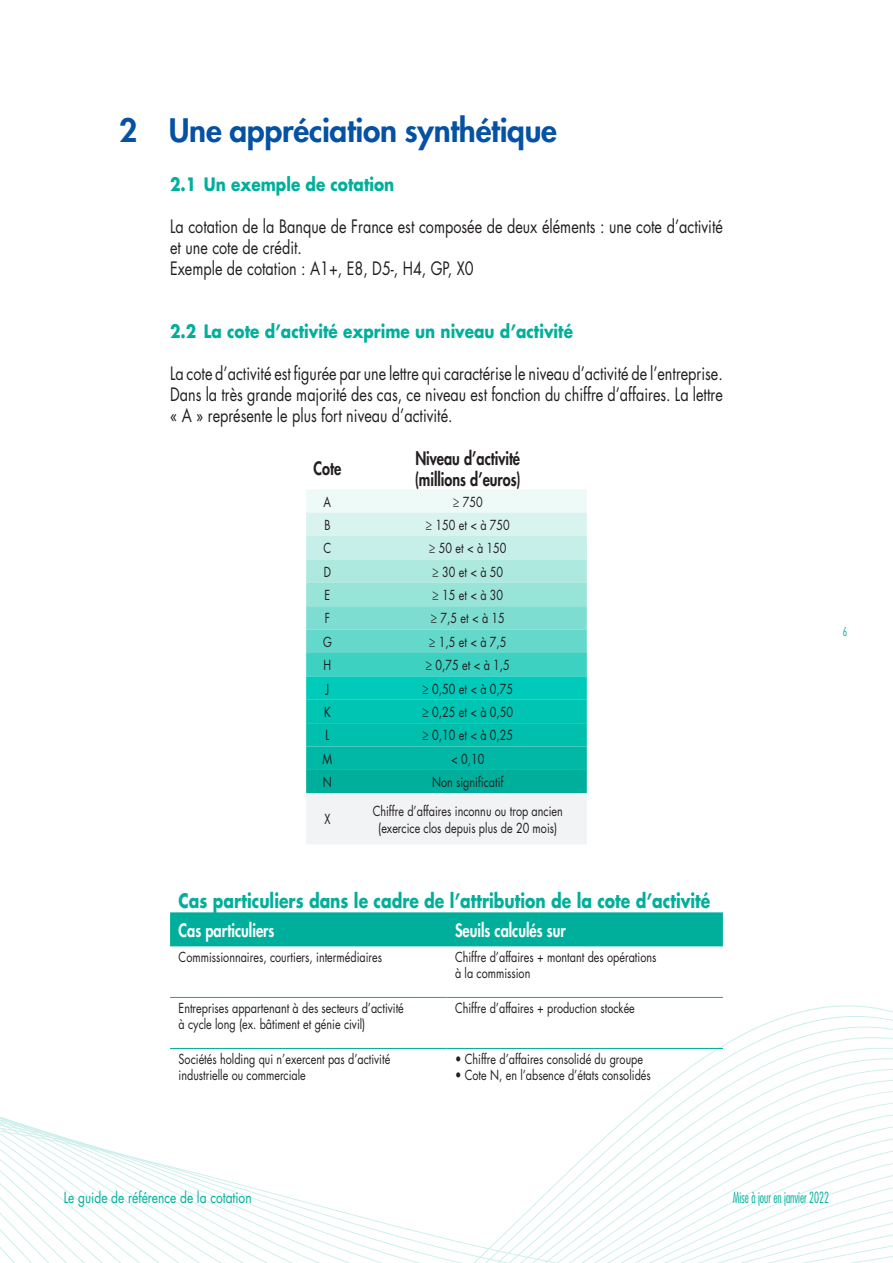
<style>
.page{position:relative;width:893px;height:1263px;background:#fff}
.page>*{position:absolute;margin:0;border:0;box-sizing:border-box;transform-origin:0 0}
.t1{font:800 31.5px "Futura Std";letter-spacing:-.01em;color:#0551a4}
.t2{font:700 19.5px "Futura Std";color:#00af9b;scale:.8 1}
.t3{font:18px/21px "Futura Std";color:#231f20;scale:.8 1}
.t4{font:700 18px "Futura Std";color:#00af9b;scale:.85 1}
.t5{font:800 18px/21.6px "Futura Std";color:#231f20;scale:.8 1}
.t6{font:800 18px "Futura Std";color:#fff;scale:.8 1}
.t7{font:15px "Futura Std";color:#00af9b;scale:.8 1}
.t8{font:300 condensed 15px "Futura Std";color:#00af9b;scale:.8 1}
.t9{font:13.5px/16.5px "Futura Std";color:#231f20;scale:.8 1}
.t10{font:300 condensed 12px "Futura Std";color:#00af9b;scale:.9 1}
</style>
<div class="page">
<svg style="left:0;top:996px;width:893px;height:267px"></svg>
<svg style="left:306px;top:489px;width:281px;height:355px;background:#77dad0"></svg>
<div style="left:170px;top:912px;width:553px;height:34px;background:#00af9b"></div>
<hr style="left:170px;top:997px;width:276px;height:1px;background:#00af9b">
<hr style="left:446px;top:997px;width:277px;height:1px;background:#00af9b">
<hr style="left:170px;top:1048px;width:276px;height:1px;background:#00af9b">
<hr style="left:446px;top:1048px;width:277px;height:1px;background:#00af9b">
<h1 class="t1" style="left:119px;top:111px;width:439px">2 Une appréciation synthétique</h1>
<h3 class="t4" style="left:170px;top:172px;width:265px">2.1 Un exemple de cotation</h3>
<h3 class="t3" style="left:170px;top:216px;width:692px">La cotation de la Banque de France est composée de deux éléments : une cote d’activité et une cote de crédit.<br>Exemple de cotation : A1+, E8, D5-, H4, GP, X0</h3>
<h3 class="t4" style="left:170px;top:319px;width:475px">2.2 La cote d’activité exprime un niveau d’activité</h3>
<p class="t3" style="left:170px;top:363px;width:692px;text-align:justify">La cote d’activité est figurée par une lettre qui caractérise le niveau d’activité de l’entreprise.<br>Dans la très grande majorité des cas, ce niveau est fonction du chiffre d’affaires. La lettre « A » représente le plus fort niveau d’activité.</p>
<h3 class="t5" style="left:314px;top:458px;width:36px">Cote</h3>
<h3 class="t5" style="left:415px;top:447px;width:134px">Niveau d’activité (millions d’euros)</h3>
<p class="t9" style="left:324px;top:493px;width:11px">A</p>
<p class="t9" style="left:453px;top:493px;width:39px">≥ 750</p>
<p class="t9" style="left:324px;top:517px;width:9px">B</p>
<p class="t9" style="left:426px;top:517px;width:107px">≥ 150 et &lt; à 750</p>
<p class="t9" style="left:324px;top:540px;width:11px">C</p>
<p class="t9" style="left:429px;top:540px;width:99px">≥ 50 et &lt; à 150</p>
<p class="t9" style="left:324px;top:564px;width:11px">D</p>
<p class="t9" style="left:432px;top:564px;width:90px">≥ 30 et &lt; à 50</p>
<p class="t9" style="left:325px;top:587px;width:9px">E</p>
<p class="t9" style="left:432px;top:587px;width:90px">≥ 15 et &lt; à 30</p>
<p class="t9" style="left:325px;top:610px;width:8px">F</p>
<p class="t9" style="left:431px;top:610px;width:94px">≥ 7,5 et &lt; à 15</p>
<p class="t9" style="left:323px;top:634px;width:13px">G</p>
<p class="t9" style="left:429px;top:634px;width:99px">≥ 1,5 et &lt; à 7,5</p>
<p class="t9" style="left:324px;top:657px;width:11px">H</p>
<p class="t9" style="left:426px;top:657px;width:107px">≥ 0,75 et &lt; à 1,5</p>
<p class="t9" style="left:326px;top:680px;width:6px">J</p>
<p class="t9" style="left:422px;top:680px;width:115px">≥ 0,50 et &lt; à 0,75</p>
<p class="t9" style="left:324px;top:704px;width:10px">K</p>
<p class="t9" style="left:422px;top:704px;width:115px">≥ 0,25 et &lt; à 0,50</p>
<p class="t9" style="left:325px;top:727px;width:7px">L</p>
<p class="t9" style="left:422px;top:727px;width:115px">≥ 0,10 et &lt; à 0,25</p>
<p class="t9" style="left:323px;top:751px;width:14px">M</p>
<p class="t9" style="left:451px;top:751px;width:43px">&lt; 0,10</p>
<p class="t9" style="left:323px;top:774px;width:13px">N</p>
<p class="t9" style="left:432px;top:774px;width:91px">Non significatif</p>
<p class="t9" style="left:324px;top:811px;width:9px">X</p>
<p class="t9" style="left:373px;top:803px;width:239px;text-align:center">Chiffre d’affaires inconnu ou trop ancien (exercice clos depuis plus de 20 mois)</p>
<h2 class="t2" style="left:179px;top:888px;width:666px">Cas particuliers dans le cadre de l’attribution de la cote d’activité</h2>
<h3 class="t6" style="left:179px;top:919px;width:121px">Cas particuliers</h3>
<h3 class="t6" style="left:455px;top:919px;width:140px">Seuils calculés sur</h3>
<p class="t9" style="left:179px;top:949px;width:256px">Commissionnaires, courtiers, intermédiaires</p>
<p class="t9" style="left:455px;top:949px;width:253px">Chiffre d’affaires + montant des opérations à la commission</p>
<p class="t9" style="left:179px;top:1000px;width:283px">Entreprises appartenant à des secteurs d’activité à cycle long (ex. bâtiment et génie civil)</p>
<p class="t9" style="left:455px;top:1000px;width:226px">Chiffre d’affaires + production stockée</p>
<p class="t9" style="left:179px;top:1051px;width:266px">Sociétés holding qui n’exercent pas d’activité industrielle ou commerciale</p>
<p class="t9" style="left:455px;top:1051px;width:237px">• Chiffre d’affaires consolidé du groupe</p>
<p class="t9" style="left:455px;top:1067px;width:246px">• Cote N, en l’absence d’états consolidés</p>
<p class="t10" style="left:843px;top:625px;width:6px">6</p>
<p class="t7" style="left:64px;top:1188px;width:236px">Le guide de référence de la cotation</p>
<p class="t8" style="left:733px;top:1189px;width:122px">Mise à jour en janvier 2022</p>
</div>
